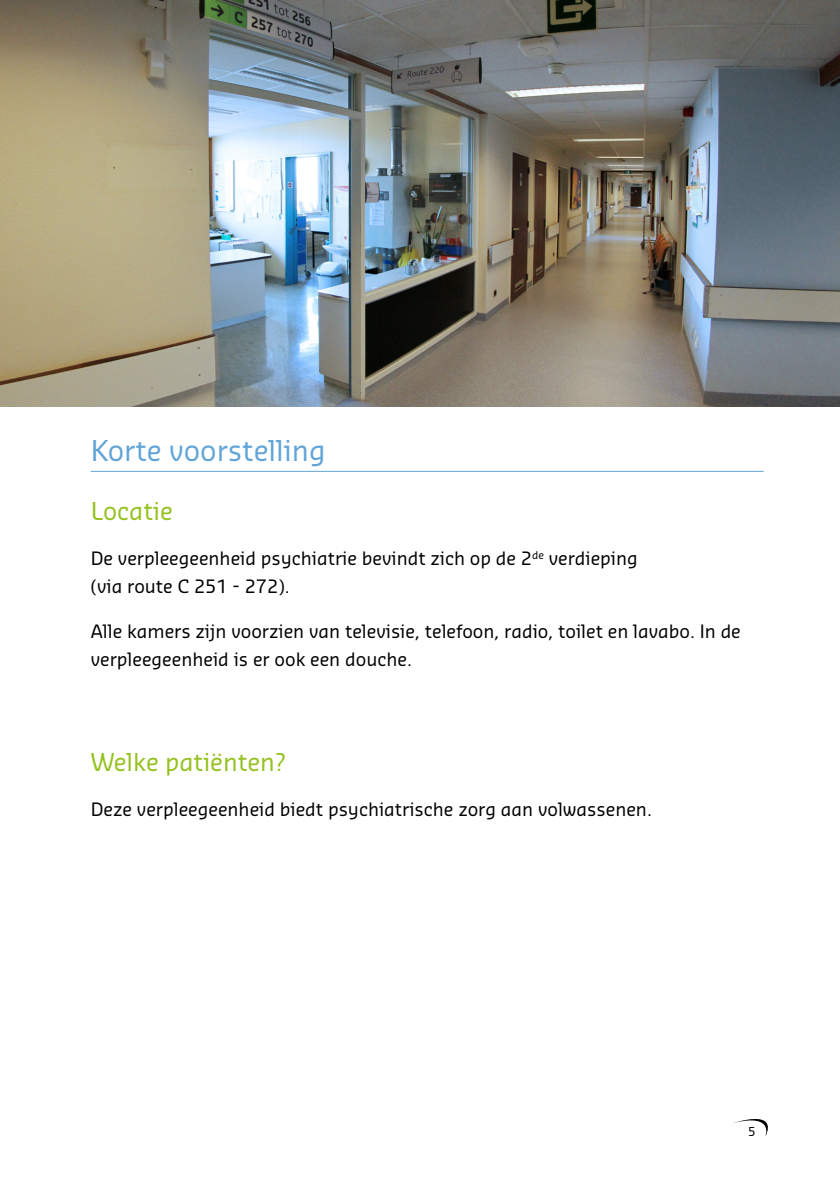
<style>
.page{position:relative;width:840px;height:1191px;background:#fff}
.page>*{position:absolute;margin:0;border:0;box-sizing:border-box;transform-origin:0 0}
.TITELS_blauw{font:28px "Sansa Std";color:#61a4d7}
.TITELS_groen{font:24px "Sansa Std";color:#95c11f}
.t1{font:18px/28px "Sansa Std";color:#000}
.t2{font:12px "Sansa Std";color:#000}
</style>
<div class="page">
<svg style="left:734px;top:1119px;width:34px;height:18px"></svg>
<hr style="left:91px;top:471px;width:672px;height:1px;background:#61a4d7">
<img style="left:0;top:0;width:839px;height:407px">
<p class="TITELS_blauw" style="left:91px;top:432px;width:236px">Korte voorstelling</p>
<p class="TITELS_groen" style="left:91px;top:495px;width:84px">Locatie</p>
<p class="t1" style="left:91px;top:543px;width:548px">De verpleegeenheid psychiatrie bevindt zich op de 2<sup>de</sup> verdieping (via route C 251 - 272).</p>
<p class="t1" style="left:91px;top:616px;width:651px">Alle kamers zijn voorzien van televisie, telefoon, radio, toilet en lavabo. In de verpleegeenheid is er ook een douche.</p>
<p class="TITELS_groen" style="left:91px;top:746px;width:196px">Welke patiënten?</p>
<p class="t1" style="left:91px;top:794px;width:562px">Deze verpleegeenheid biedt psychiatrische zorg aan volwassenen.</p>
<p class="t2" style="left:747px;top:1123px;width:9px">5</p>
</div>
